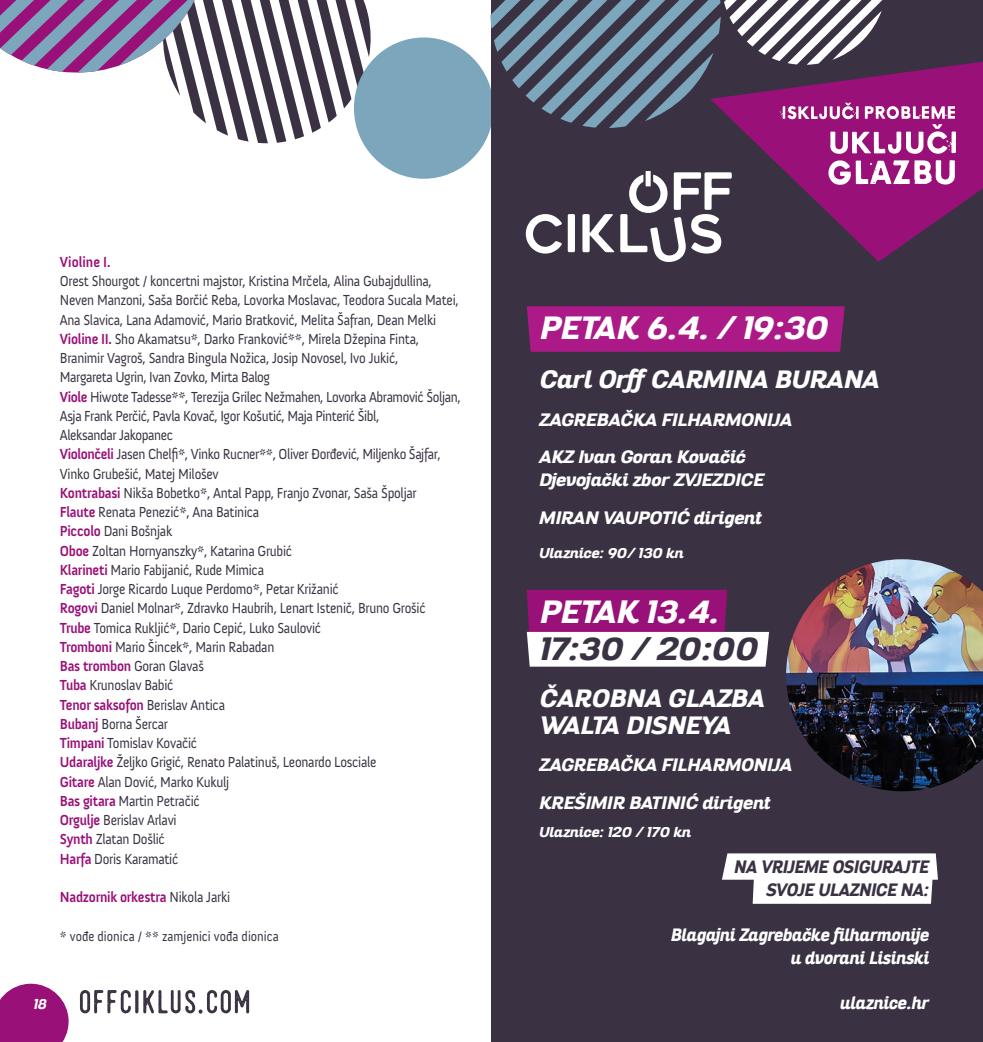
<style>
.page{position:relative;width:983px;height:1042px;background:#fff}
.page>*{position:absolute;margin:0;border:0;box-sizing:border-box;transform-origin:0 0}
.t1{font:italic 800 31.5px "Altair";color:#fff}
.t2{font:italic 800 31.5px "Altair";color:#3a3242}
.t3{font:italic 800 24.5px/26.2px "Altair";color:#fff}
.t4{font:italic 800 17.5px/36.8px "Altair";color:#fff}
.t5{font:italic 800 17.5px/22.8px "Altair";color:#fff;text-align:right;scale:.9 1}
.t6{font:italic 800 17.5px/22.8px "Altair";color:#3a3242;text-align:right;scale:.9 1}
.t7{font:14.88px/19.2px "Anivers";letter-spacing:-.02em;color:#3a3242;scale:.9 1}
.t8{font:700 14.88px "Anivers";letter-spacing:-.02em;color:#991078;scale:.9 1}
.t9{font:700 14.88px "Anivers";color:#991078;scale:.9 1}
.t10{font:14px "Anivers";color:#3a3242;scale:.9 1}
.t11{font:italic 800 14px "Altair";color:#fff}
.t12{font:italic 800 14px "Altair";color:#fff;scale:.9 1}
.s1{font-weight:700;color:#991078}
.s2{font-weight:400;color:#3a3242}
</style>
<div class="page">
<svg style="left:0;top:0;width:377px;height:143px"></svg>
<div style="left:354px;top:37px;width:139px;height:142px;background:#7ca6bb;border-radius:50%"></div>
<svg style="left:0;top:983px;width:69px;height:59px"></svg>
<svg style="left:80px;top:990px;width:169px;height:23px"></svg>
<div style="left:491px;top:0;width:491px;height:1042px;background:#3a3242"></div>
<div style="left:526px;top:306px;width:318px;height:46px;background:#ab1a87"></div>
<svg style="left:526px;top:590px;width:242px;height:76px"></svg>
<svg style="left:722px;top:853px;width:215px;height:51px"></svg>
<svg style="left:731px;top:62px;width:251px;height:200px"></svg>
<svg style="left:828px;top:160px;width:126px;height:25px"></svg>
<svg style="left:490px;top:0;width:465px;height:154px"></svg>
<svg style="left:525px;top:214px;width:36px;height:40px"></svg>
<svg style="left:567px;top:214px;width:8px;height:38px"></svg>
<svg style="left:582px;top:214px;width:32px;height:38px"></svg>
<svg style="left:620px;top:172px;width:111px;height:90px"></svg>
<img style="left:786px;top:559px;width:196px;height:232px">
<p class="t9" style="left:60px;top:254px;width:58px">Violine I.</p>
<p class="t7" style="left:60px;top:272px;width:447px">Orest Shourgot / koncertni majstor, Kristina Mrčela, Alina Gubajdullina, Neven Manzoni, Saša Borčić Reba, Lovorka Moslavac, Teodora Sucala Matei, Ana Slavica, Lana Adamović, Mario Bratković, Melita Šafran, Dean Melki <span class="s1">Violine II.</span> Sho Akamatsu*, Darko Franković**, Mirela Džepina Finta, Branimir Vagroš, Sandra Bingula Nožica, Josip Novosel, Ivo Jukić,<br>Margareta Ugrin, Ivan Zovko, Mirta Balog<br><span class="s1">Viole</span> Hiwote Tadesse**, Terezija Grilec Nežmahen, Lovorka Abramović Šoljan, Asja Frank Perčić, Pavla Kovač, Igor Košutić, Maja Pinterić Šibl,<br>Aleksandar Jakopanec<br><span class="s1">Violončeli</span> Jasen Chelfi*, Vinko Rucner**, Oliver Đorđević, Miljenko Šajfar, Vinko Grubešić, Matej Milošev<br><span class="s1">Kontrabasi</span> Nikša Bobetko*, Antal Papp, Franjo Zvonar, Saša Špoljar<br><span class="s1">Flaute</span> Renata Penezić*, Ana Batinica<br><span class="s1">Piccolo</span> Dani Bošnjak<br><span class="s1">Oboe</span> Zoltan Hornyanszky*, Katarina Grubić<br><span class="s1">Klarineti</span> Mario Fabijanić, Rude Mimica<br><span class="s1">Fagoti</span> Jorge Ricardo Luque Perdomo*, Petar Križanić<br><span class="s1">Rogovi</span> Daniel Molnar*, Zdravko Haubrih, Lenart Istenič, Bruno Grošić<br><span class="s1">Trube</span> Tomica Rukljić*, Dario Cepić, Luko Saulović<br><span class="s1">Tromboni</span> Mario Šincek*, Marin Rabadan<br><span class="s1">Bas trombon</span> Goran Glavaš<br><span class="s1">Tuba</span> Krunoslav Babić<br><span class="s1">Tenor saksofon</span> Berislav Antica<br><span class="s1">Bubanj</span> Borna Šercar<br><span class="s1">Timpani</span> Tomislav Kovačić<br><span class="s1">Udaraljke</span> Željko Grigić, Renato Palatinuš, Leonardo Losciale<br><span class="s1">Gitare</span> Alan Dović, Marko Kukulj<br><span class="s1">Bas gitara</span> Martin Petračić<br><span class="s1">Orgulje</span> Berislav Arlavi<br><span class="s1">Synth</span> Zlatan Došlić<br><span class="s1">Harfa</span> Doris Karamatić</p>
<p class="t8" style="left:60px;top:889px;width:191px">Nadzornik orkestra <span class="s2">Nikola Jarki</span></p>
<p class="t10" style="left:60px;top:928px;width:244px">* vođe dionica / ** zamjenici vođa dionica</p>
<p class="t12" style="left:33px;top:994px;width:16px">18</p>
<h1 class="t1" style="left:538px;top:307px;width:290px">PETAK 6.4. / 19:30</h1>
<h2 class="t3" style="left:538px;top:367px;width:341px">Carl Orff CARMINA BURANA</h2>
<p class="t4" style="left:538px;top:402px;width:254px">ZAGREBAČKA FILHARMONIJA<br>AKZ Ivan Goran Kovačić</p>
<p class="t4" style="left:538px;top:461px;width:226px">Djevojački zbor ZVJEZDICE</p>
<p class="t4" style="left:538px;top:500px;width:223px">MIRAN VAUPOTIĆ dirigent</p>
<p class="t11" style="left:538px;top:544px;width:146px">Ulaznice: 90/ 130 kn</p>
<h1 class="t1" style="left:538px;top:591px;width:181px">PETAK 13.4.</h1>
<h1 class="t2" style="left:538px;top:628px;width:220px">17:30 / 20:00</h1>
<h2 class="t3" style="left:538px;top:686px;width:227px">ČAROBNA GLAZBA<br>WALTA DISNEYA</h2>
<p class="t4" style="left:538px;top:746px;width:254px;line-height:37.6px">ZAGREBAČKA FILHARMONIJA<br>KREŠIMIR BATINIĆ dirigent</p>
<p class="t11" style="left:538px;top:823px;width:153px">Ulaznice: 120 / 170 kn</p>
<p class="t6" style="left:733px;top:855px;width:218px">NA VRIJEME OSIGURAJTE<br>SVOJE ULAZNICE NA:</p>
<p class="t5" style="left:670px;top:924px;width:288px">Blagajni Zagrebačke filharmonije u dvorani Lisinski</p>
<p class="t5" style="left:839px;top:992px;width:100px">ulaznice.hr</p>
</div>
